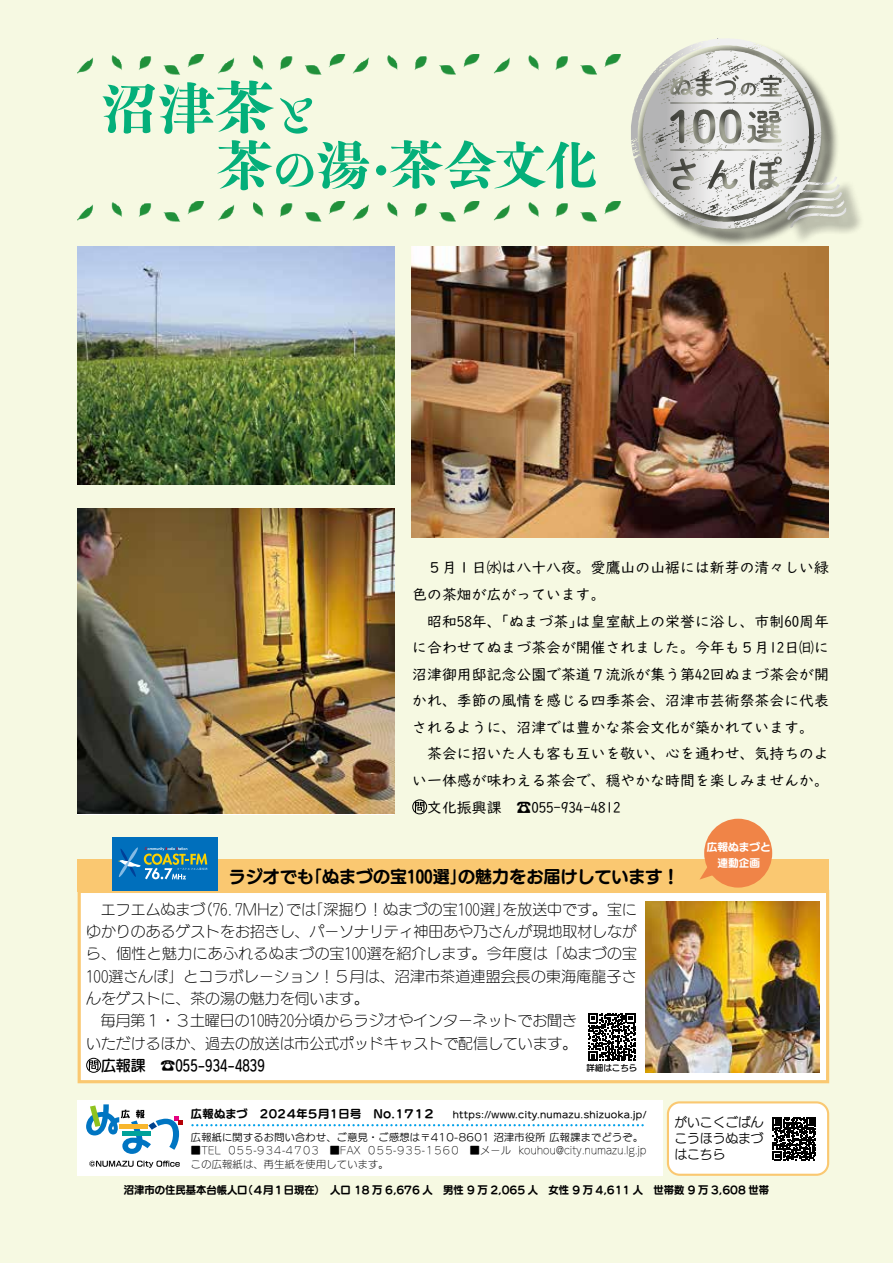
<style>
.page{position:relative;width:893px;height:1263px;background:#fff}
.page>*{position:absolute;margin:0;border:0;box-sizing:border-box;transform-origin:0 0}
.t1{font:16.95px "UD Marugo Large Pro B";color:#000}
.t2{font:14.85px "UD Digi Kyokasho Pro";color:#000}
.t3{font:14.85px "UD Marugo Large Pr 6 N L";color:#000}
.t4{font:14.85px "UD Marugo Large Pr 6 N L";letter-spacing:.025em;color:#000}
.t5{font:14.85px "UD Marugo Large Pro DB";color:#000}
.t6{font:12.75px/15.9px "UD Marugo Large Pr 6 N M";color:#000;text-align:justify}
.t7{font:11.1px "UD Marugo Large Pr 6 N B";letter-spacing:.02em;color:#000}
.t8{font:10.65px "UD Marugo Large Pr 6 N B";color:#000}
.t9{font:10.65px/15.9px "UD Marugo Large Pr 6 N B";color:#fff;text-align:center}
.t10{font:10.05px/13.4px "UD Marugo Large Pr 6 N L";letter-spacing:.04em;color:#000}
.t11{font:10.05px "UD Marugo Large Pr 6 N M";letter-spacing:.04em;color:#000}
.t12{font:8.85px "UD Marugo Large Pr 6 N DB";letter-spacing:.04em;color:#000}
.t13{font:8.55px "UD Marugo Large Pr 6 N DB";color:#000}
</style>
<div class="page">
<img style="left:0;top:0;width:893px;height:1263px">
<p class="t2" style="left:412px;top:555px;width:418px">　５月１日㈬は八十八夜。愛鷹山の山裾には新芽の清々しい緑</p>
<p class="t2" style="left:412px;top:582px;width:195px">色の茶畑が広がっています。</p>
<p class="t2" style="left:412px;top:608px;width:418px">　昭和５８年、「ぬまづ茶」は皇室献上の栄誉に浴し、市制６０周年</p>
<p class="t2" style="left:412px;top:635px;width:418px">に合わせてぬまづ茶会が開催されました。今年も５月１２日㈰に</p>
<p class="t2" style="left:412px;top:662px;width:418px">沼津御用邸記念公園で茶道７流派が集う第４２回ぬまづ茶会が開</p>
<p class="t2" style="left:412px;top:688px;width:418px">かれ、季節の風情を感じる四季茶会、沼津市芸術祭茶会に代表</p>
<p class="t2" style="left:412px;top:715px;width:403px">されるように、沼津では豊かな茶会文化が築かれています。</p>
<p class="t2" style="left:412px;top:741px;width:418px">　茶会に招いた人も客も互いを敬い、心を通わせ、気持ちのよ</p>
<p class="t2" style="left:412px;top:768px;width:418px">い一体感が味わえる茶会で、穏やかな時間を楽しみませんか。</p>
<p class="t2" style="left:427px;top:794px;width:195px">文化振興課　☎０５５-９３４-４８１２</p>
<p class="t1" style="left:229px;top:862px;width:452px">ラジオでも「ぬまづの宝１００選」の魅力をお届けしています！</p>
<p class="t3" style="left:101px;top:901px;width:537px">エフエムぬまづ（７６．７MHz）では「深掘り！ぬまづの宝１００選」を放送中です。宝に</p>
<p class="t3" style="left:86px;top:923px;width:552px">ゆかりのあるゲストをお招きし、パーソナリティ神田あや乃さんが現地取材しなが</p>
<p class="t4" style="left:86px;top:945px;width:552px">ら、個性と魅力にあふれるぬまづの宝１００選を紹介します。今年度は「ぬまづの宝</p>
<p class="t3" style="left:86px;top:968px;width:552px">１００選さんぽ」とコラボレーション！５月は、沼津市茶道連盟会長の東海庵龍子さ</p>
<p class="t3" style="left:86px;top:990px;width:284px">んをゲストに、茶の湯の魅力を伺います。</p>
<p class="t3" style="left:101px;top:1012px;width:478px">毎月第１・３土曜日の１０時２０分頃からラジオやインターネットでお聞き</p>
<p class="t3" style="left:86px;top:1035px;width:493px">いただけるほか、過去の放送は市公式ポッドキャストで配信しています。</p>
<p class="t5" style="left:101px;top:1052px;width:165px">広報課　☎055-９３４-４８３９</p>
<p class="t13" style="left:586px;top:1063px;width:53px">詳細はこちら</p>
<p class="t9" style="left:707px;top:839px;width:65px">広報ぬまづと連動企画</p>
<p class="t7" style="left:191px;top:1108px;width:245px">広報ぬまづ　202４年５月1日号　No.1７１２</p>
<p class="t12" style="left:453px;top:1109px;width:195px">https://www.city.numazu.shizuoka.jp/</p>
<p class="t11" style="left:191px;top:1132px;width:454px">広報紙に関するお問い合わせ、ご意見・ご感想は〒410-8601 沼津市役所 広報課までどうぞ。</p>
<p class="t10" style="left:191px;top:1144px;width:457px">■TEL ０５５-９３４-４７０３　■FAX ０５５-９３５-１５６０　■メール kouhou@city.numazu.lg.jpこの広報紙は、再生紙を使用しています。</p>
<p class="t6" style="left:674px;top:1115px;width:91px">がいこくごばんこうほうぬまづはこちら</p>
<p class="t8" style="left:124px;top:1184px;width:647px">沼津市の住民基本台帳人口（４月１日現在）　人口 18 万 6,676 人　男性 9 万 2,065 人　女性 9 万 4,611 人　世帯数 9 万 3,608 世帯</p>
</div>
